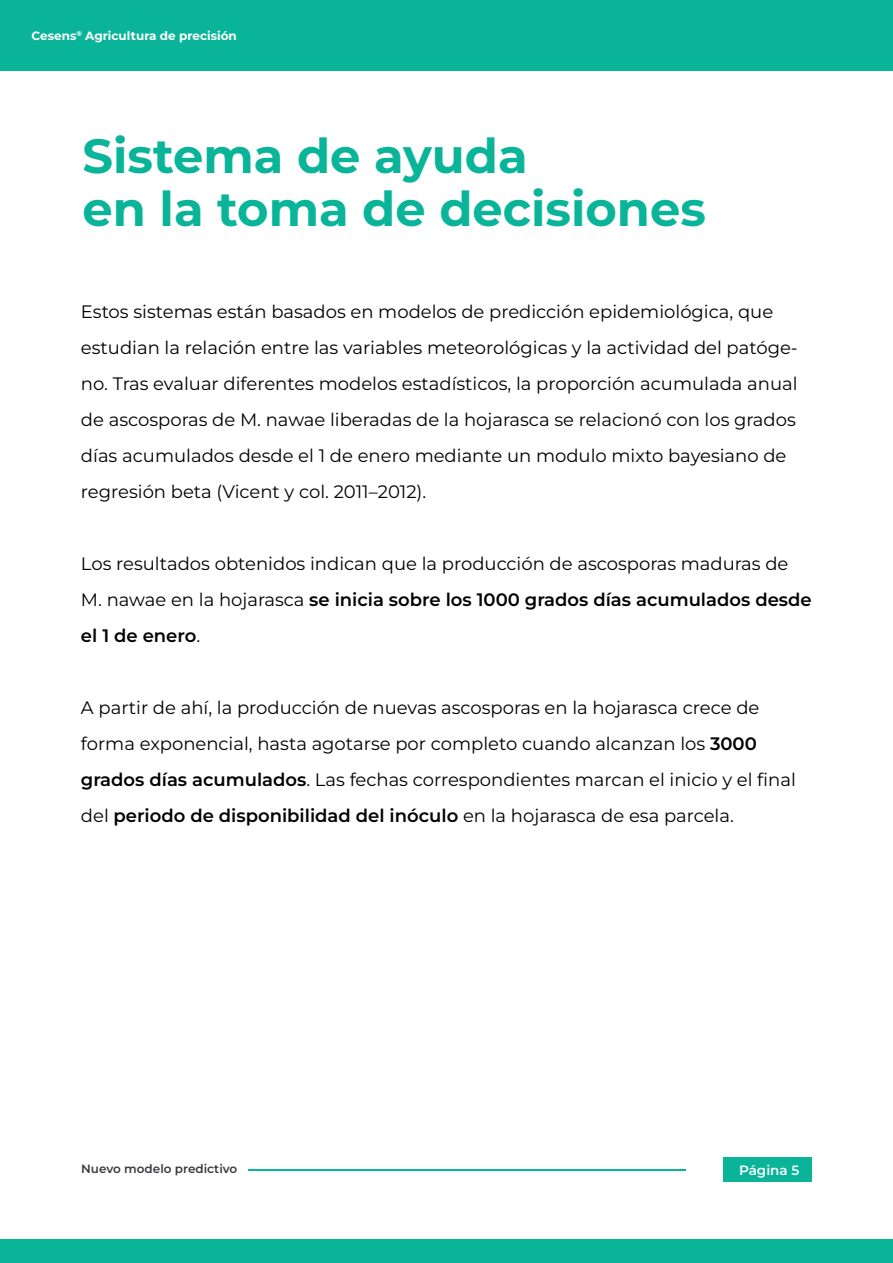
<style>
.page{position:relative;width:893px;height:1263px;background:#fff}
.page>*{position:absolute;margin:0;border:0;box-sizing:border-box;transform-origin:0 0}
.t1{font:700 48px/52.5px "Montserrat";color:#0ab498}
.t2{font:18px/36px "Montserrat";color:#000001}
.t3{font:100 13.5px "Montserrat";color:#fcfdfe}
.t4{font:700 12px "Montserrat";color:#fff}
.t5{font:100 12px "Montserrat";color:#383b3e}
.t6{font:12px "Montserrat";color:#fcfdfe}
.s1{font-weight:600}
</style>
<div class="page">
<hr style="left:248px;top:1169px;width:437px;height:1px;background:#0ab498">
<div style="left:723px;top:1157px;width:88px;height:25px;background:#0ab498"></div>
<div style="left:0;top:1239px;width:893px;height:24px;background:#0ab498"></div>
<div style="left:0;top:0;width:893px;height:70px;background:#0ab498"></div>
<p class="t4" style="left:32px;top:31px;width:207px">Cesens<sup>®</sup> Agricultura de precisión</p>
<h1 class="t1" style="left:83px;top:133px;width:625px">Sistema de ayuda<br>en la toma de decisiones</h1>
<p class="t2" style="left:81px;top:293px;width:718px">Estos sistemas están basados en modelos de predicción epidemiológica, que estudian la relación entre las variables meteorológicas y la actividad del patóge&shy;no. Tras evaluar diferentes modelos estadísticos, la proporción acumulada anual de ascosporas de M. nawae liberadas de la hojarasca se relacionó con los grados días acumulados desde el 1 de enero mediante un modulo mixto bayesiano de regresión beta (Vicent y col. 2011–2012).</p>
<p class="t2" style="left:81px;top:545px;width:732px">Los resultados obtenidos indican que la producción de ascosporas maduras de<br>M. nawae en la hojarasca <span class="s1">se inicia sobre los 1000 grados días acumulados desde el 1 de enero</span>.</p>
<p class="t2" style="left:81px;top:689px;width:716px">A partir de ahí, la producción de nuevas ascosporas en la hojarasca crece de forma exponencial, hasta agotarse por completo cuando alcanzan los <span class="s1">3000 grados días acumulados</span>. Las fechas correspondientes marcan el inicio y el final del <span class="s1">periodo de disponibilidad del inóculo</span> en la hojarasca de esa parcela.</p>
<p class="t5" style="left:81px;top:1164px;width:158px">Nuevo modelo predictivo</p>
<p class="t3" style="left:739px;top:1164px;width:62px">Página 5</p>
<p class="t6" style="left:742px;top:1164px;width:51px">Página 1</p>
</div>
